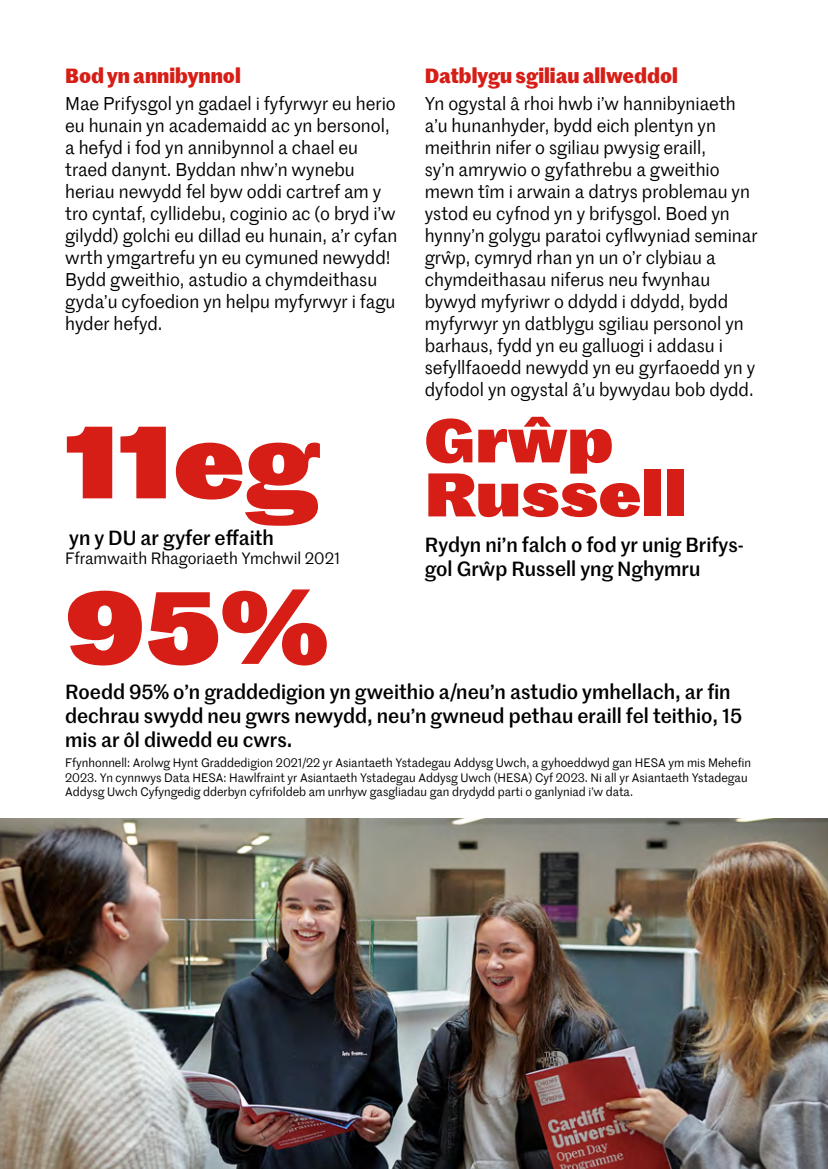
<style>
.page{position:relative;width:828px;height:1169px;background:#fff}
.page>*{position:absolute;margin:0;border:0;box-sizing:border-box;transform-origin:0 0}
.t1{font:900 100px "Marr Sans TT";color:#d61e17}
.t2{font:900 60px/54px "Marr Sans TT";color:#d61e17}
.t3{font:500 20px/24px "Marr Sans TT";color:#000}
.t4{font:700 20px "Marr Sans TT";color:#d61e17}
.t5{font:18px/22px "Marr Sans TT";color:#000}
.t6{font:16px "Marr Sans TT";color:#000}
.t7{font:12px/14.4px "Marr Sans TT";color:#000}
</style>
<div class="page">
<img style="left:0;top:818px;width:828px;height:350px">
<p class="t4" style="left:65px;top:60px;width:177px">Bod yn annibynnol</p>
<p class="t5" style="left:65px;top:92px;width:334px">Mae Prifysgol yn gadael i fyfyrwyr eu herio eu hunain yn academaidd ac yn bersonol, a hefyd i fod yn annibynnol a chael eu traed danynt. Byddan nhw’n wynebu heriau newydd fel byw oddi cartref am y tro cyntaf, cyllidebu, coginio ac (o bryd i’w gilydd) golchi eu dillad eu hunain, a’r cyfan wrth ymgartrefu yn eu cymuned newydd!<br>Bydd gweithio, astudio a chymdeithasu gyda’u cyfoedion yn helpu myfyrwyr i fagu hyder hefyd.</p>
<p class="t1" style="left:65px;top:380px;width:256px">11eg</p>
<p class="t3" style="left:69px;top:525px;width:206px">yn y DU ar gyfer effaith</p>
<p class="t6" style="left:65px;top:547px;width:277px">Fframwaith Rhagoriaeth Ymchwil 2021</p>
<p class="t1" style="left:65px;top:545px;width:266px">95%</p>
<p class="t4" style="left:425px;top:60px;width:255px">Datblygu sgiliau allweddol</p>
<p class="t5" style="left:425px;top:92px;width:334px">Yn ogystal â rhoi hwb i’w hannibyniaeth a’u hunanhyder, bydd eich plentyn yn meithrin nifer o sgiliau pwysig eraill,<br>sy’n amrywio o gyfathrebu a gweithio mewn tîm i arwain a datrys problemau yn ystod eu cyfnod yn y brifysgol. Boed yn hynny’n golygu paratoi cyflwyniad seminar grŵp, cymryd rhan yn un o’r clybiau a chymdeithasau niferus neu fwynhau bywyd myfyriwr o ddydd i ddydd, bydd myfyrwyr yn datblygu sgiliau personol yn barhaus, fydd yn eu galluogi i addasu i sefyllfaoedd newydd yn eu gyrfaoedd yn y dyfodol yn ogystal â’u bywydau bob dydd.</p>
<p class="t2" style="left:425px;top:409px;width:264px">Grŵp<br>Russell</p>
<p class="t3" style="left:425px;top:531px;width:321px">Rydyn ni’n falch o fod yr unig Brifys&shy;gol Grŵp Russell yng Nghymru</p>
<p class="t3" style="left:65px;top:679px;width:667px">Roedd 95% o’n graddedigion yn gweithio a/neu’n astudio ymhellach, ar fin</p>
<p class="t3" style="left:65px;top:703px;width:678px">dechrau swydd neu gwrs newydd, neu’n gwneud pethau eraill fel teithio, 15 mis ar ôl diwedd eu cwrs.</p>
<p class="t7" style="left:65px;top:755px;width:687px">Ffynhonnell: Arolwg Hynt Graddedigion 2021/22 yr Asiantaeth Ystadegau Addysg Uwch, a gyhoeddwyd gan HESA ym mis Mehefin<br>2023. Yn cynnwys Data HESA: Hawlfraint yr Asiantaeth Ystadegau Addysg Uwch (HESA) Cyf 2023. Ni all yr Asiantaeth Ystadegau<br>Addysg Uwch Cyfyngedig dderbyn cyfrifoldeb am unrhyw gasgliadau gan drydydd parti o ganlyniad i’w data.</p>
</div>
